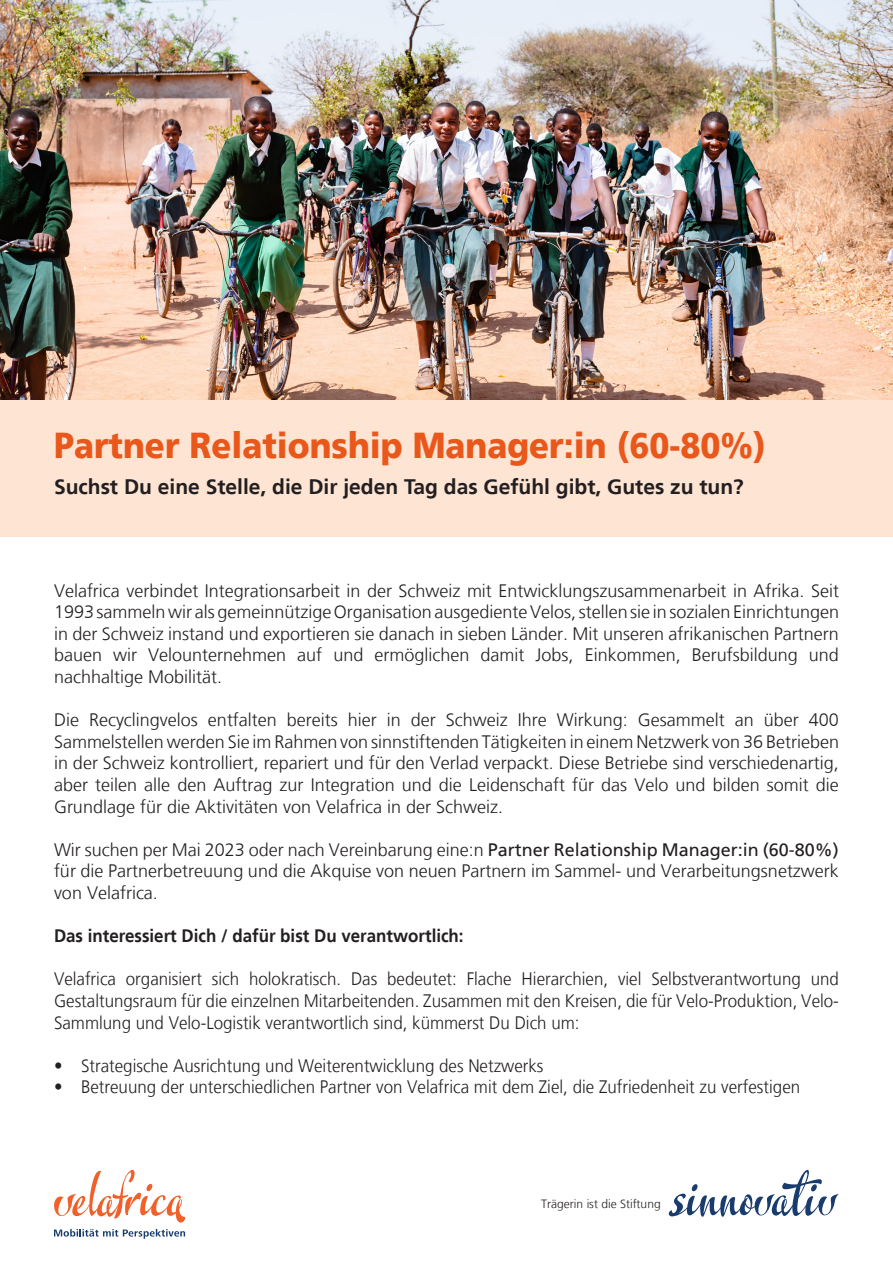
<style>
.page{position:relative;width:893px;height:1263px;background:#fff}
.page>*{position:absolute;margin:0;border:0;box-sizing:border-box;transform-origin:0 0}
.t1{font:900 36px "Frutiger LT";color:#e9571b;scale:.91 1}
.t2{font:700 21px "Frutiger LT";color:#231f20}
.t3{font:300 18px/21.6px "Frutiger LT";color:#231f20;text-align:justify}
.t4{font:300 18px/21.6px "Frutiger LT";color:#231f20;text-align:justify;scale:.94 1}
.t5{font:700 18px "Frutiger LT";color:#231f20;scale:.94 1}
.t6{font:300 12px "Frutiger LT";color:#231f20}
.s1{font-weight:400}
</style>
<div class="page">
<img style="left:0;top:0;width:893px;height:400px">
<div style="left:0;top:400px;width:893px;height:136px;background:#fee4d3"></div>
<svg style="left:54px;top:1229px;width:131px;height:10px"></svg>
<svg style="left:54px;top:1170px;width:131px;height:52px"></svg>
<svg style="left:669px;top:1170px;width:170px;height:47px"></svg>
<p class="t1" style="left:54px;top:424px;width:784px">Partner Relationship Manager:in (60-80%)</p>
<p class="t2" style="left:54px;top:474px;width:691px">Suchst Du eine Stelle, die Dir jeden Tag das Gefühl gibt, Gutes zu tun?</p>
<p class="t3" style="left:54px;top:580px;width:786px">Velafrica verbindet Integrationsarbeit in der Schweiz mit Entwicklungszusammenarbeit in Afrika. Seit 1993 sammeln wir als gemeinnützige Organisation ausgediente Velos, stellen sie in sozialen Einrichtungen in der Schweiz instand und exportieren sie danach in sieben Länder. Mit unseren afrikanischen Partnern bauen wir Velounternehmen auf und ermöglichen damit Jobs, Einkommen, Berufsbildung und nachhaltige Mobilität.</p>
<p class="t3" style="left:54px;top:709px;width:786px">Die Recyclingvelos entfalten bereits hier in der Schweiz Ihre Wirkung: Gesammelt an über 400<br>Sammelstellen werden Sie im Rahmen von sinnstiftenden Tätigkeiten in einem Netzwerk von 36 Betrieben in der Schweiz kontrolliert, repariert und für den Verlad verpackt. Diese Betriebe sind verschiedenartig, aber teilen alle den Auftrag zur Integration und die Leidenschaft für das Velo und bilden somit die Grundlage für die Aktivitäten von Velafrica in der Schweiz.</p>
<p class="t3" style="left:54px;top:839px;width:786px">Wir suchen per Mai 2023 oder nach Vereinbarung eine:n <span class="s1">Partner Relationship Manager:in (60-80%) </span>für die Partnerbetreuung und die Akquise von neuen Partnern im Sammel- und Verarbeitungsnetzwerk von Velafrica.</p>
<p class="t5" style="left:54px;top:925px;width:437px">Das interessiert Dich / dafür bist Du verantwortlich:</p>
<p class="t4" style="left:54px;top:969px;width:836px">Velafrica organisiert sich holokratisch. Das bedeutet: Flache Hierarchien, viel Selbstverantwortung und Gestaltungsraum für die einzelnen Mitarbeitenden. Zusammen mit den Kreisen, die für Velo-Produktion, Velo-Sammlung und Velo-Logistik verantwortlich sind, kümmerst Du Dich um:</p>
<p class="t4" style="left:54px;top:1055px;width:522px">• Strategische Ausrichtung und Weiterentwicklung des Netzwerks</p>
<p class="t4" style="left:54px;top:1077px;width:795px">• Betreuung der unterschiedlichen Partner von Velafrica mit dem Ziel, die Zufriedenheit zu verfestigen</p>
<p class="t6" style="left:541px;top:1197px;width:121px">Trägerin ist die Stiftung</p>
</div>
